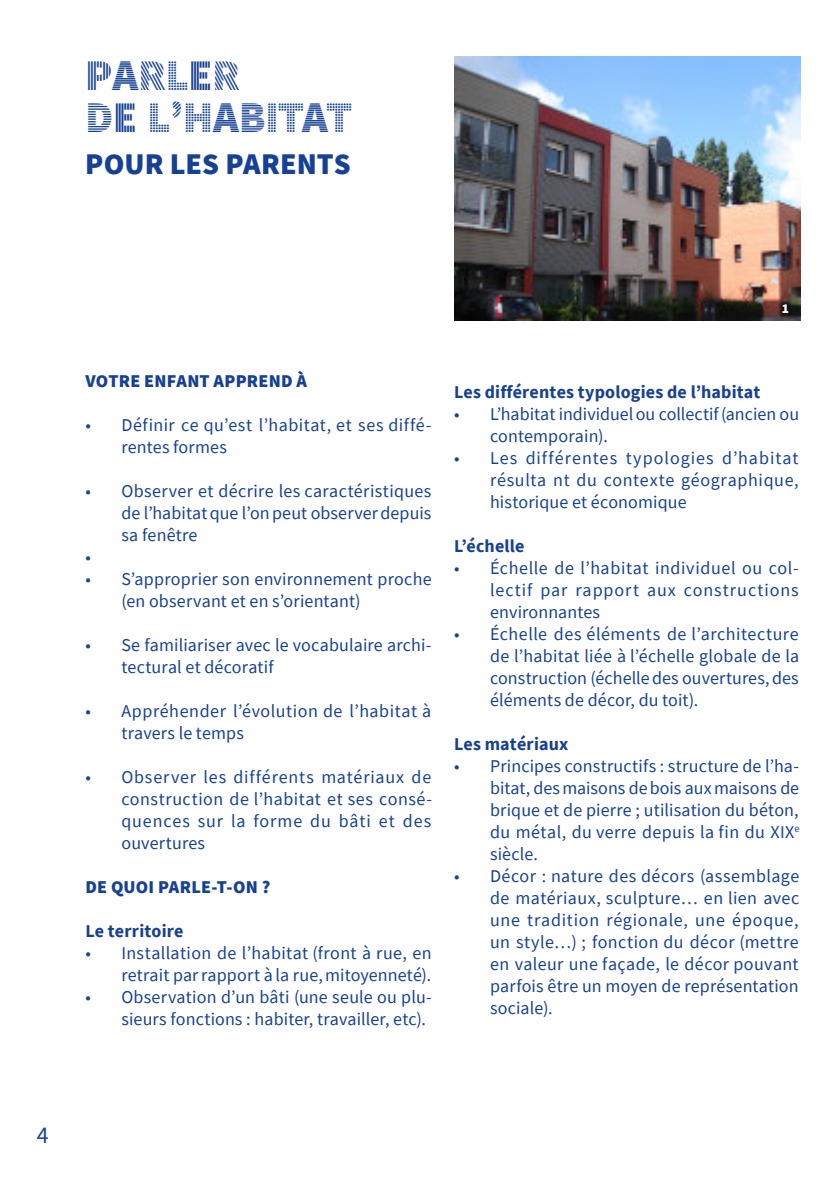
<style>
.page{position:relative;width:840px;height:1191px;background:#fff}
.page>*{position:absolute;margin:0;border:0;box-sizing:border-box;transform-origin:0 0}
.t1{font:900 44px/42px "Source Sans Pro DISPLAYV2";letter-spacing:-.01em;color:#164194}
.t2{font:900 30px "Source Sans Pro";color:#164194}
.t3{font:24px "Source Sans Pro";color:#164194}
.t4{font:18px/22px "Source Sans Pro";letter-spacing:.01em;color:#164194}
.t5{font:700 18px "Source Sans Pro";letter-spacing:.01em;color:#164194}
.t6{font:900 18px "Source Sans Pro";letter-spacing:.015em;color:#164194}
.t7{font:900 13.4px "Source Sans Pro";color:#fff}
</style>
<div class="page">
<img style="left:454px;top:57px;width:345px;height:264px">
<h1 class="t1" style="left:85px;top:58px;width:268px">PARLER<br>DE L’HABITAT</h1>
<h2 class="t2" style="left:85px;top:151px;width:267px">POUR LES PARENTS</h2>
<p class="t6" style="left:85px;top:373px;width:223px">VOTRE ENFANT APPREND À</p>
<p class="t4" style="left:121px;top:415px;width:311px;text-indent:-36px">• Définir ce qu’est l’habitat, et ses diffé&shy;rentes formes</p>
<p class="t4" style="left:85px;top:481px;width:347px">• Observer et décrire les caractéristiques</p>
<p class="t4" style="left:121px;top:503px;width:311px">de l’habitatque l’onpeut observerdepuis</p>
<p class="t4" style="left:121px;top:525px;width:78px">sa fenêtre</p>
<p class="t4" style="left:85px;top:547px;width:7px">•</p>
<p class="t4" style="left:121px;top:569px;width:311px;text-indent:-36px">• S’approprier son environnement proche (en observant et en s’orientant)</p>
<p class="t4" style="left:121px;top:635px;width:311px;text-indent:-36px">• Se familiariser avec le vocabulaire archi&shy;tectural et décoratif</p>
<p class="t4" style="left:121px;top:701px;width:311px;text-indent:-36px">• Appréhender l’évolution de l’habitat à travers le temps</p>
<p class="t4" style="left:121px;top:767px;width:312px;text-align:justify;text-indent:-36px">• Observer les différents matériaux de construction de l’habitat et ses consé&shy;quences sur la forme du bâti et des ouvertures</p>
<p class="t6" style="left:85px;top:879px;width:186px">DE QUOI PARLE-T-ON ?</p>
<p class="t5" style="left:85px;top:923px;width:99px">Le territoire</p>
<p class="t4" style="left:85px;top:943px;width:348px;text-align:right">• Installation de l’habitat (front à rue, en retrait parrapport à la rue,mitoyenneté).</p>
<p class="t4" style="left:121px;top:987px;width:312px;text-indent:-36px">• Observation d’un bâti (une seule ou plu&shy;sieurs fonctions : habiter, travailler, etc).</p>
<p class="t7" style="left:781px;top:303px;width:9px">1</p>
<p class="t5" style="left:454px;top:384px;width:308px">Les différentes typologies de l’habitat</p>
<p class="t4" style="left:490px;top:404px;width:310px;text-indent:-36px">• L’habitat individuelou collectif(ancien ou contemporain).</p>
<p class="t4" style="left:490px;top:448px;width:310px;text-align:justify;text-indent:-36px">• Les différentes typologies d’habitat résulta nt du contexte géographique, historique et économique</p>
<p class="t5" style="left:454px;top:538px;width:72px">L’échelle</p>
<p class="t4" style="left:490px;top:558px;width:310px;text-align:justify;text-indent:-36px">• Échelle de l’habitat individuel ou col&shy;lectif par rapport aux constructions environnantes</p>
<p class="t4" style="left:490px;top:624px;width:310px;text-align:justify;text-indent:-36px">• Échelle des éléments de l’architecture de l’habitat liée à l’échelle globale de la construction (échelledes ouvertures,des éléments de décor, du toit).</p>
<p class="t5" style="left:454px;top:736px;width:116px">Les matériaux</p>
<p class="t4" style="left:490px;top:756px;width:311px;text-align:justify;text-indent:-36px">• Principes constructifs : structure de l’ha&shy;bitat, desmaisons debois auxmaisons de brique et de pierre ; utilisation du béton, du métal, du verre depuis la fin du XIX<sup>e </sup>siècle.</p>
<p class="t4" style="left:490px;top:866px;width:310px;text-align:justify;text-indent:-36px">• Décor : nature des décors (assemblage de matériaux, sculpture… en lien avec une tradition régionale, une époque, un style…) ; fonction du décor (mettre en valeur une façade, le décor pouvant parfois être un moyen de représentation sociale).</p>
<h3 class="t3" style="left:37px;top:1124px;width:13px">4</h3>
</div>
